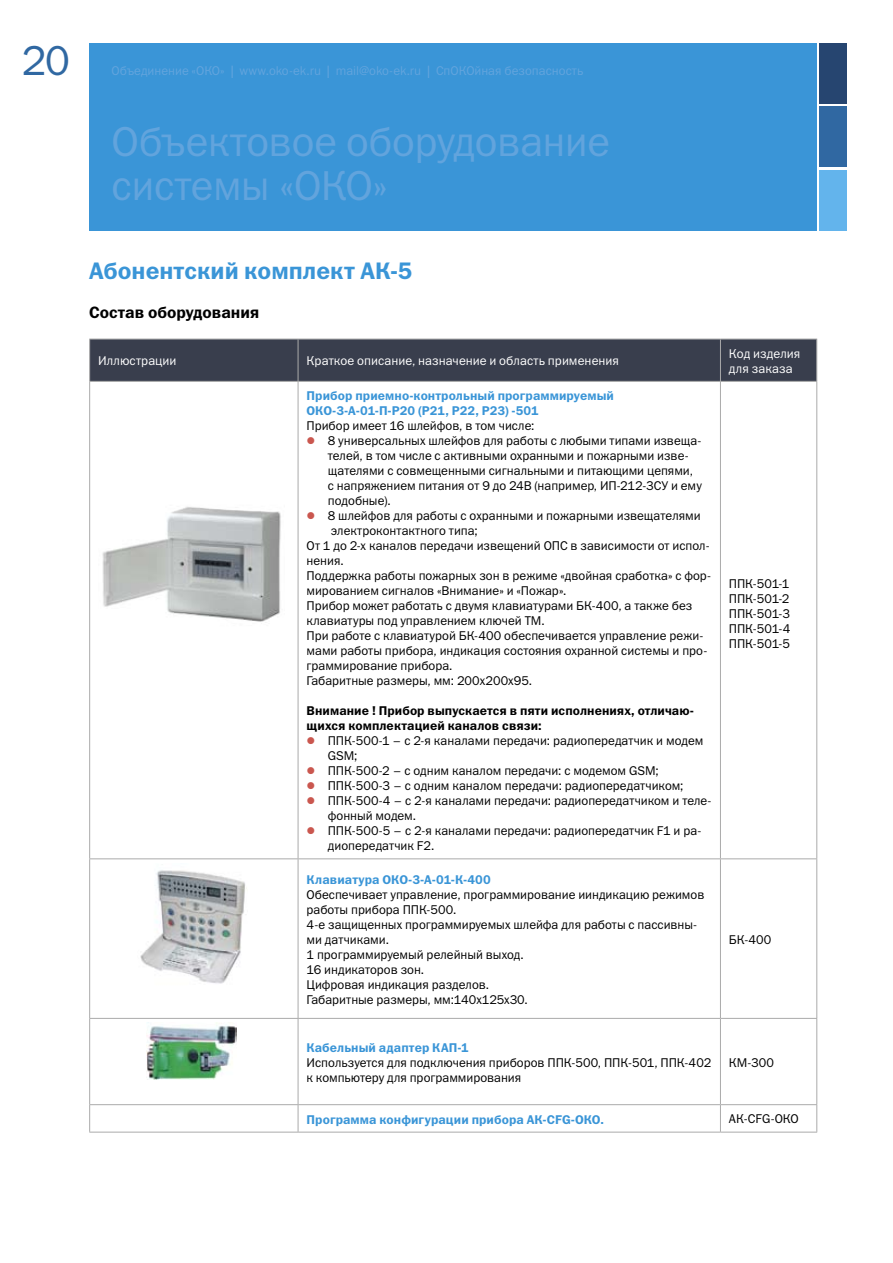
<style>
.page{position:relative;width:893px;height:1263px;background:#fff}
.page>*{position:absolute;margin:0;border:0;box-sizing:border-box;transform-origin:0 0}
.t1{font:42px/43.5px "Franklin Gothic Book C";letter-spacing:-.01em;color:#62a4dd}
.t2{font:42px "Franklin Gothic Book C";color:#3068a2}
.t3{font:24px "Franklin Gothic Demi C";color:#3a95d7}
.t4{font:16.5px "Franklin Gothic Demi C";letter-spacing:-.005em;color:#000}
.t5{font:12.75px/15px "Franklin Gothic Book C";color:#000}
.t6{font:12.75px/15px "Franklin Gothic Demi C";letter-spacing:.005em;color:#3a95d7}
.t7{font:12.75px/15px "Franklin Gothic Demi C";letter-spacing:.005em;color:#000}
.t8{font:12.75px/15px "Franklin Gothic Book C";letter-spacing:.005em;color:#fff}
.t9{font:12.75px "Franklin Gothic Book C";color:#62a4dd}
.s1{font-size:18px}
</style>
<div class="page">
<div style="left:89px;top:43px;width:727px;height:187px;background:#3a95d7"></div>
<div style="left:90px;top:340px;width:726px;height:41px;background:#393e4d"></div>
<hr style="left:298px;top:339px;width:1px;height:42px;background:#aaa">
<hr style="left:720px;top:339px;width:1px;height:42px;background:#aaa">
<hr style="left:298px;top:382px;width:1px;height:476px;background:#aaa">
<hr style="left:720px;top:382px;width:1px;height:476px;background:#aaa">
<hr style="left:89px;top:858px;width:209px;height:1px;background:#aaa">
<hr style="left:298px;top:858px;width:422px;height:1px;background:#aaa">
<hr style="left:298px;top:859px;width:1px;height:159px;background:#aaa">
<hr style="left:720px;top:858px;width:97px;height:1px;background:#aaa">
<hr style="left:720px;top:859px;width:1px;height:159px;background:#aaa">
<hr style="left:89px;top:1018px;width:209px;height:1px;background:#aaa">
<hr style="left:298px;top:1018px;width:422px;height:1px;background:#aaa">
<hr style="left:298px;top:1019px;width:1px;height:85px;background:#aaa">
<hr style="left:720px;top:1018px;width:97px;height:1px;background:#aaa">
<hr style="left:720px;top:1019px;width:1px;height:85px;background:#aaa">
<hr style="left:89px;top:1104px;width:209px;height:1px;background:#aaa">
<hr style="left:298px;top:1104px;width:422px;height:1px;background:#aaa">
<svg style="left:298px;top:1105px;width:1px;height:27px"></svg>
<hr style="left:720px;top:1104px;width:97px;height:1px;background:#aaa">
<svg style="left:720px;top:1105px;width:1px;height:27px"></svg>
<hr style="left:89px;top:382px;width:1px;height:476px;background:#aaa">
<hr style="left:816px;top:382px;width:1px;height:476px;background:#aaa">
<hr style="left:89px;top:859px;width:1px;height:159px;background:#aaa">
<hr style="left:816px;top:859px;width:1px;height:159px;background:#aaa">
<hr style="left:89px;top:1019px;width:1px;height:85px;background:#aaa">
<hr style="left:816px;top:1019px;width:1px;height:85px;background:#aaa">
<svg style="left:89px;top:1105px;width:1px;height:27px"></svg>
<svg style="left:816px;top:1105px;width:1px;height:27px"></svg>
<hr style="left:89px;top:1132px;width:209px;height:1px;background:#aaa">
<hr style="left:298px;top:1132px;width:422px;height:1px;background:#aaa">
<hr style="left:720px;top:1132px;width:97px;height:1px;background:#aaa">
<hr style="left:89px;top:339px;width:209px;height:1px;background:#aaa">
<hr style="left:89px;top:339px;width:1px;height:42px;background:#aaa">
<hr style="left:298px;top:339px;width:422px;height:1px;background:#aaa">
<hr style="left:720px;top:339px;width:97px;height:1px;background:#aaa">
<hr style="left:816px;top:339px;width:1px;height:42px;background:#aaa">
<hr style="left:89px;top:381px;width:209px;height:1px;background:#aaa">
<hr style="left:298px;top:381px;width:422px;height:1px;background:#aaa">
<hr style="left:720px;top:381px;width:97px;height:1px;background:#aaa">
<img style="left:140px;top:870px;width:107px;height:114px">
<img style="left:102px;top:506px;width:179px;height:116px">
<img style="left:147px;top:1023px;width:90px;height:57px">
<div style="left:819px;top:43px;width:27px;height:61px;background:#264570"></div>
<div style="left:819px;top:107px;width:27px;height:60px;background:#3068a2"></div>
<div style="left:819px;top:170px;width:27px;height:60px;background:#63b4ec"></div>
<h1 class="t2" style="left:21px;top:38px;width:50px">20</h1>
<p class="t9" style="left:112px;top:64px;width:348px">Объединение «ОКО» <span class="s1">|</span> www.oko-ek.ru <span class="s1">|</span> mail@oko-ek.ru <span class="s1">|</span> Споко</p>
<p class="t9" style="left:474px;top:64px;width:110px">йная безопасность</p>
<h1 class="t1" style="left:112px;top:120px;width:500px">Объектовое оборудование системы «ОКО»</h1>
<h2 class="t3" style="left:89px;top:257px;width:325px">Абонентский комплект АК-5</h2>
<p class="t4" style="left:89px;top:303px;width:171px">Состав оборудования</p>
<p class="t8" style="left:98px;top:353px;width:80px">Иллюстрации</p>
<p class="t8" style="left:307px;top:353px;width:314px">Краткое описание, назначение и область применения</p>
<p class="t8" style="left:729px;top:346px;width:73px">Код изделия для заказа</p>
<p class="t6" style="left:307px;top:388px;width:309px">Прибор приемно-контрольный программируемый<br>ОКО-3-А-01-П-Р20 (Р21, Р22, Р23) -501</p>
<p class="t5" style="left:307px;top:418px;width:229px">Прибор имеет 16 шлейфов, в том числе:</p>
<p class="t5" style="left:328px;top:433px;width:375px">8 универсальных шлейфов для работы с любыми типами извеща-</p>
<p class="t5" style="left:328px;top:448px;width:362px">телей, в том числе с активными охранными и пожарными изве-</p>
<p class="t5" style="left:328px;top:463px;width:367px">щателями с совмещенными сигнальными и питающими цепями,</p>
<p class="t5" style="left:328px;top:478px;width:375px">с напряжением питания от 9 до 24В (например, ИП-212-3СУ и ему</p>
<p class="t5" style="left:328px;top:493px;width:64px">подобные).</p>
<p class="t5" style="left:328px;top:508px;width:374px">8 шлейфов для работы с охранными и пожарными извещателями</p>
<p class="t5" style="left:331px;top:523px;width:148px">электроконтактного типа;</p>
<p class="t5" style="left:307px;top:538px;width:405px">От 1 до 2-х каналов передачи извещений ОПС в зависимости от испол-</p>
<p class="t5" style="left:307px;top:553px;width:39px">нения.</p>
<p class="t5" style="left:307px;top:568px;width:406px">Поддержка работы пожарных зон в режиме «двойная сработка» с фор-</p>
<p class="t5" style="left:307px;top:583px;width:261px">мированием сигналов «Внимание» и «Пожар».</p>
<p class="t5" style="left:307px;top:598px;width:387px">Прибор может работать с двумя клавиатурами БК-400, а также без</p>
<p class="t5" style="left:307px;top:613px;width:240px">клавиатуры под управлением ключей ТМ.</p>
<p class="t5" style="left:307px;top:628px;width:398px">При работе с клавиатурой БК-400 обеспечивается управление режи-</p>
<p class="t5" style="left:307px;top:643px;width:402px">мами работы прибора, индикация состояния охранной системы и про-</p>
<p class="t5" style="left:307px;top:658px;width:147px">граммирование прибора.</p>
<p class="t5" style="left:307px;top:673px;width:227px">Габаритные размеры, мм: 200х200х95.</p>
<p class="t7" style="left:307px;top:703px;width:389px">Внимание ! Прибор выпускается в пяти исполнениях, отличаю&shy;щихся комплектацией каналов связи:</p>
<p class="t5" style="left:328px;top:733px;width:385px">ППК-500-1 – с 2-я каналами передачи: радиопередатчик и модем GSM;<br>ППК-500-2 – с одним каналом передачи: c модемом GSM; ППК-500-3 – c одним каналом передачи: радиопередатчиком; ППК-500-4 – c 2-я каналами передачи: радиопередатчиком и теле&shy;фонный модем.<br>ППК-500-5 – c 2-я каналами передачи: радиопередатчик F1 и ра&shy;диопередатчик F2.</p>
<p class="t5" style="left:729px;top:576px;width:63px;text-align:justify">ППК-501-1<br>ППК-501-2<br>ППК-501-3<br>ППК-501-4<br>ППК-501-5</p>
<p class="t6" style="left:307px;top:872px;width:186px">Клавиатура ОКО-3-А-01-К-400</p>
<p class="t5" style="left:307px;top:887px;width:399px">Обеспечивает управление, программирование ииндикацию режимов работы прибора ППК-500.<br>4-е защищенных программируемых шлейфа для работы с пассивны&shy;ми датчиками.<br>1 программируемый релейный выход.<br>16 индикаторов зон.<br>Цифровая индикация разделов.<br>Габаритные размеры, мм:140х125х30.</p>
<p class="t5" style="left:729px;top:932px;width:44px">БК-400</p>
<p class="t6" style="left:307px;top:1039px;width:164px">Кабельный адаптер КАП-1</p>
<p class="t5" style="left:307px;top:1055px;width:406px">Используется для подключения приборов ППК-500, ППК-501, ППК-402 к компьютеру для программирования</p>
<p class="t5" style="left:729px;top:1054px;width:47px">КМ-300</p>
<p class="t6" style="left:307px;top:1111px;width:299px">Программа конфигурации прибора АК-CFG-ОКО.</p>
<p class="t5" style="left:729px;top:1111px;width:71px">АК-CFG-ОКО</p>
</div>
